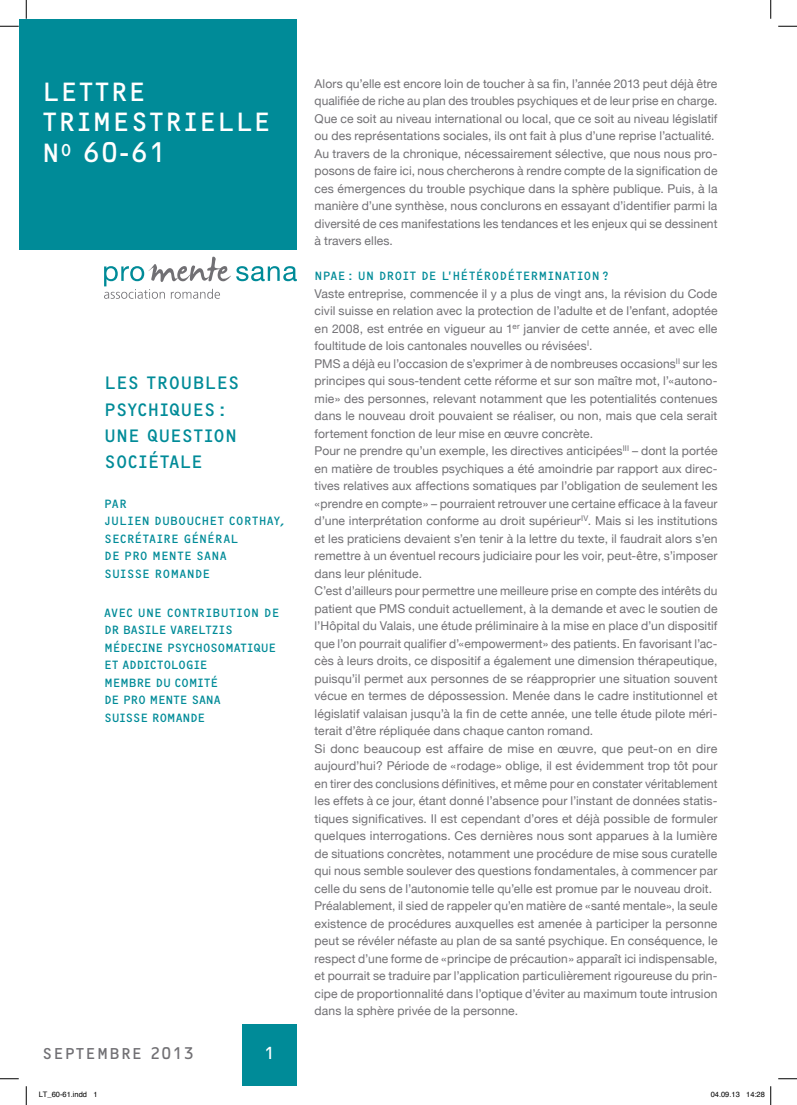
<style>
.page{position:relative;width:797px;height:1105px;background:#fff}
.page>*{position:absolute;margin:0;border:0;box-sizing:border-box;transform-origin:0 0}
.t1{font:27.5px/30.6px "OCRF";letter-spacing:.02em;color:#fff}
.t2{font:18.75px/26.2px "OCRF";letter-spacing:-.01em;color:#008b98}
.t3{font:16.88px "OCRF";color:#fff}
.t4{font:16.38px "OCRF";letter-spacing:.05em;color:#717074}
.t5{font:12.5px/17.5px "OCRF";letter-spacing:-.035em;color:#008b98}
.t6{font:12.5px/17.5px "OCRF";letter-spacing:-.015em;color:#008b98}
.t7{font:12.5px "OCRF";letter-spacing:.005em;color:#008b98}
.t8{font:12.12px/17.5px "Helvetica Neue";letter-spacing:.01em;color:#717074}
.t9{font:7.5px "Helvetica";color:#000}
</style>
<div class="page">
<div style="left:242px;top:1075px;width:55px;height:11px;background:#008b98"></div>
<div style="left:242px;top:1024px;width:55px;height:55px;background:#008b98"></div>
<div style="left:19px;top:19px;width:278px;height:230px;background:#008b98"></div>
<svg style="left:104px;top:257px;width:193px;height:42px"></svg>
<svg style="left:0;top:25px;width:19px;height:2px"></svg>
<svg style="left:778px;top:25px;width:19px;height:2px"></svg>
<svg style="left:0;top:1078px;width:19px;height:1px"></svg>
<svg style="left:778px;top:1078px;width:19px;height:1px"></svg>
<svg style="left:25px;top:0;width:2px;height:19px"></svg>
<svg style="left:25px;top:1086px;width:2px;height:19px"></svg>
<svg style="left:770px;top:0;width:1px;height:19px"></svg>
<svg style="left:770px;top:1086px;width:1px;height:19px"></svg>
<h1 class="t1" style="left:42px;top:75px;width:230px">LETTRE<br>TRIMESTRIELLE<br>N<sup>O</sup> 60-61</h1>
<p class="t8" style="left:314px;top:75px;width:404px">Alors qu’elle est encore loin de toucher à sa fin, l’année 2013 peut déjà être qualifiée de riche au plan des troubles psychiques et de leur prise en charge.<br>Que ce soit au niveau international ou local, que ce soit au niveau législatif ou des représentations sociales, ils ont fait à plus d’une reprise l’actualité.<br>Au travers de la chronique, nécessairement sélective, que nous nous pro&shy;posons de faire ici, nous chercherons à rendre compte de la signification de ces émergences du trouble psychique dans la sphère publique. Puis, à la manière d’une synthèse, nous conclurons en essayant d’identifier parmi la diversité de ces manifestations les tendances et les enjeux qui se dessinent à travers elles.</p>
<p class="t7" style="left:314px;top:268px;width:295px">NPAE : UN DROIT DE L’HÉTÉRODÉTERMINATION ?</p>
<p class="t8" style="left:314px;top:285px;width:404px">Vaste entreprise, commencée il y a plus de vingt ans, la révision du Code civil suisse en relation avec la protection de l’adulte et de l’enfant, adoptée en 2008, est entrée en vigueur au 1<sup>er</sup> janvier de cette année, et avec elle foultitude de lois cantonales nouvelles ou révisées<sup>I</sup>.<br>PMS a déjà eu l’occasion de s’exprimer à de nombreuses occasions<sup>II</sup> sur les principes qui sous-tendent cette réforme et sur son maître mot, l’« autono&shy;mie » des personnes, relevant notamment que les potentialités contenues dans le nouveau droit pouvaient se réaliser, ou non, mais que cela serait fortement fonction de leur mise en œuvre concrète.<br>Pour ne prendre qu’un exemple, les directives anticipées<sup>III</sup> – dont la portée en matière de troubles psychiques a été amoindrie par rapport aux direc&shy;tives relatives aux affections somatiques par l’obligation de seulement les « prendre en compte » – pourraient retrouver une certaine efficace à la faveur d’une interprétation conforme au droit supérieur<sup>IV</sup>. Mais si les institutions et les praticiens devaient s’en tenir à la lettre du texte, il faudrait alors s’en remettre à un éventuel recours judiciaire pour les voir, peut-être, s’imposer dans leur plénitude.<br>C’est d’ailleurs pour permettre une meilleure prise en compte des intérêts du patient que PMS conduit actuellement, à la demande et avec le soutien de l’Hôpital du Valais, une étude préliminaire à la mise en place d’un dispositif que l’on pourrait qualifier d’« empowerment » des patients. En favorisant l’ac&shy;cès à leurs droits, ce dispositif a également une dimension thérapeutique, puisqu’il permet aux personnes de se réapproprier une situation souvent vécue en termes de dépossession. Menée dans le cadre institutionnel et législatif valaisan jusqu’à la fin de cette année, une telle étude pilote méri&shy;terait d’être répliquée dans chaque canton romand.<br>Si donc beaucoup est affaire de mise en œuvre, que peut-on en dire aujourd’hui ? Période de « rodage » oblige, il est évidemment trop tôt pour en tirer des conclusions définitives, et même pour en constater véritablement les effets à ce jour, étant donné l’absence pour l’instant de données statis&shy;tiques significatives. Il est cependant d’ores et déjà possible de formuler quelques interrogations. Ces dernières nous sont apparues à la lumière de situations concrètes, notamment une procédure de mise sous curatelle qui nous semble soulever des questions fondamentales, à commencer par celle du sens de l’autonomie telle qu’elle est promue par le nouveau droit.<br>Préalablement, il sied de rappeler qu’en matière de « santé mentale », la seule existence de procédures auxquelles est amenée à participer la personne peut se révéler néfaste au plan de sa santé psychique. En conséquence, le respect d’une forme de « principe de précaution » apparaît ici indispensable, et pourrait se traduire par l’application particulièrement rigoureuse du prin&shy;cipe de proportionnalité dans l’optique d’éviter au maximum toute intrusion dans la sphère privée de la personne.</p>
<h2 class="t2" style="left:104px;top:369px;width:133px">LES TROUBLES<br>PSYCHIQUES :<br>UN E QUESTION<br>SOCIÉTALE</h2>
<p class="t6" style="left:104px;top:494px;width:182px">PA R<br>JULIEN DUBOUCHET CORTHAY,<br>SECRÉTAIRE GÉN ÉRAL<br>DE PRO M ENTE SANA<br>SUISSE ROMAN DE</p>
<p class="t5" style="left:104px;top:603px;width:177px">AVEC UN E CONTRIBUTION DE<br>DR BASILE VARELTZIS<br>M ÉDECIN E PSYCHOSOMATIQUE<br>ET ADDICTOLOGIE<br>M EMBRE DU COMITÉ<br>DE PRO M ENTE SANA<br>SUISSE ROMAN DE</p>
<h3 class="t4" style="left:42px;top:1043px;width:154px">SEPTEMBRE 2013</h3>
<h3 class="t3" style="left:264px;top:1043px;width:12px">1</h3>
<p class="t9" style="left:39px;top:1089px;width:60px">LT_60-61.indd 1</p>
<p class="t9" style="left:710px;top:1089px;width:56px">04.09.13 14:28</p>
</div>
